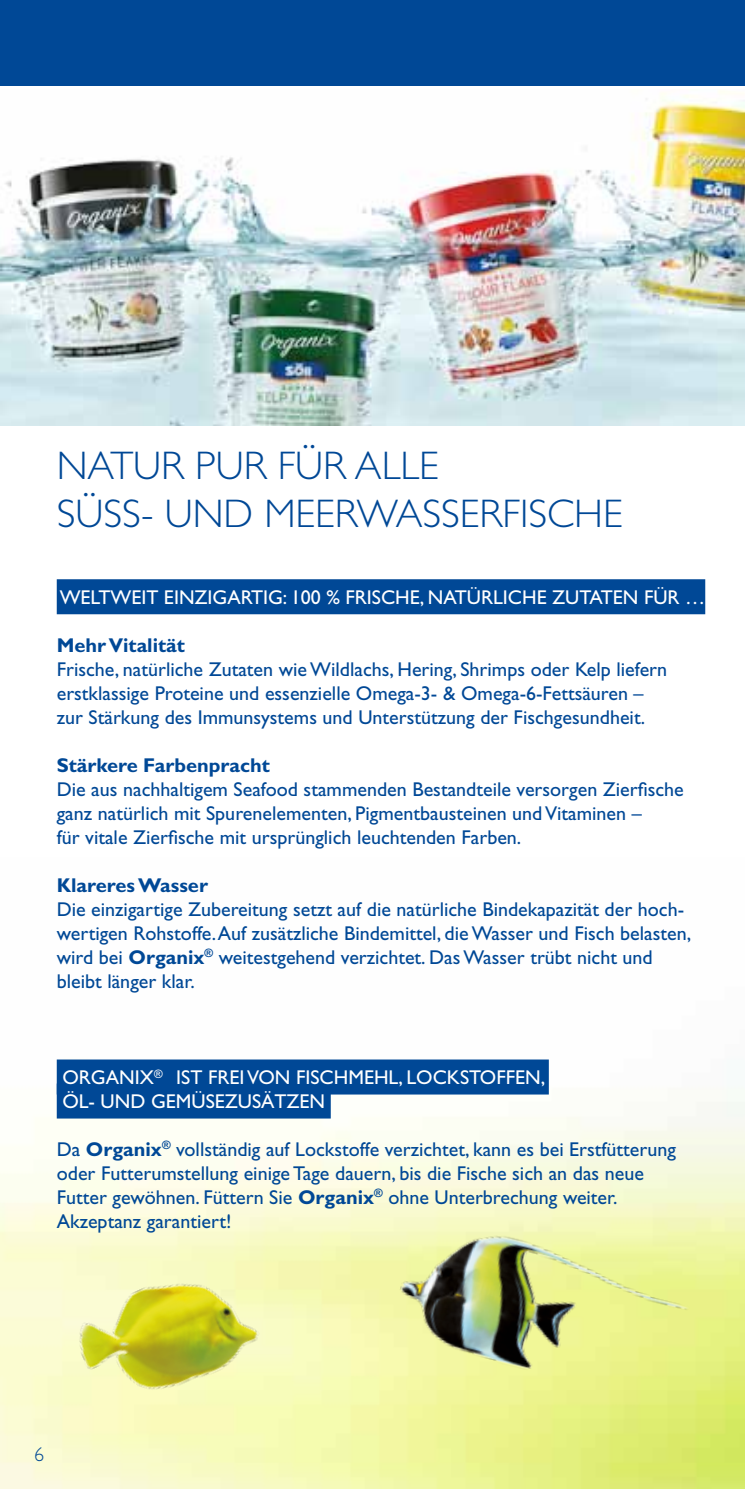
<style>
.page{position:relative;width:745px;height:1489px;background:#fff}
.page>*{position:absolute;margin:0;border:0;box-sizing:border-box;transform-origin:0 0}
.t1{font:300 40px/48px "Gill Sans";color:#004896}
.t2{font:20px/24px "Gill Sans";color:#004896}
.t3{font:20px/24px "Gill Sans";color:#fff}
.t4{font:700 20px "Gill Sans";color:#004896}
.t5{font:300 20px "Gill Sans";color:#004896}
.t6{font:11.75px "Gill Sans";color:#fff}
.s1{font-weight:700}
</style>
<div class="page">
<img style="left:0;top:1059px;width:744px;height:429px">
<img style="left:0;top:91px;width:744px;height:334px">
<div style="left:57px;top:579px;width:647px;height:35px;background:#004896"></div>
<div style="left:57px;top:1059px;width:491px;height:35px;background:#004896"></div>
<div style="left:57px;top:1083px;width:273px;height:35px;background:#004896"></div>
<div style="left:0;top:0;width:744px;height:89px;background:linear-gradient(to right,#fff,#fff)"></div>
<div style="left:0;top:0;width:744px;height:85px;background:#004896"></div>
<img style="left:372px;top:1188px;width:337px;height:228px">
<img style="left:44px;top:1227px;width:254px;height:213px">
<h1 class="t1" style="left:57px;top:442px;width:379px;text-indent:138px">PUR FÜR ALLE<br>SÜSS- UN D MEERWASSERF</h1>
<h1 class="t1" style="left:57px;top:442px;width:27px">NATUR</h1>
<h1 class="t1" style="left:519px;top:490px;width:100px">ISCHE</h1>
<p class="t3" style="left:60px;top:585px;width:646px">Weltweit einzigartig: 100 % frische, natürliche Zutaten für …</p>
<p class="t4" style="left:57px;top:633px;width:130px">Mehr Vitalität</p>
<p class="t2" style="left:57px;top:657px;width:611px">Frische, natürliche Zutaten wie Wildlachs, Hering, Shrimps oder Kelp liefern erstklassige Proteine und essenzielle Omega-3- &amp; Omega-6-Fettsäuren – zur Stärkung des Immunsystems und Unterstützung der Fischgesundheit.</p>
<p class="t4" style="left:57px;top:753px;width:215px">Stärkere Farbenpracht</p>
<p class="t2" style="left:57px;top:777px;width:628px">Die aus nachhaltigem Seafood stammenden Bestandteile versorgen Zierfische ganz natürlich mit Spurenelementen, Pigmentbausteinen und Vitaminen –<br>für vitale Zierfische mit ursprünglich leuchtenden Farben.</p>
<p class="t4" style="left:57px;top:873px;width:153px">Klareres Wasser</p>
<p class="t2" style="left:57px;top:897px;width:635px">Die einzigartige Zubereitung setzt auf die natürliche Bindekapazität der hoch&shy;wertigen Rohstoffe. Auf zusätzliche Bindemittel, die Wasser und Fisch belasten, wird bei <span class="s1">Organix</span><sup>®</sup> weitestgehend verzichtet. Das Wasser trübt nicht und bleibt länger klar.</p>
<p class="t6" style="left:154px;top:1067px;width:10px">®</p>
<p class="t3" style="left:62px;top:1065px;width:484px">Organix ist frei von Fischmehl, Lockstoffen,<br>Öl- u nd Gemüsezusätzen</p>
<p class="t2" style="left:57px;top:1137px;width:620px">Da <span class="s1">Organix</span><sup>®</sup> vollständig auf Lockstoffe verzichtet, kann es bei Erstfütterung oder Futterumstellung einige Tage dauern, bis die Fische sich an das neue Futter gewöhnen. Füttern Sie <span class="s1">Organix</span><sup>®</sup> ohne Unterbrechung weiter.<br>Akzeptanz garantiert!</p>
<p class="t5" style="left:34px;top:1442px;width:11px">6</p>
</div>
